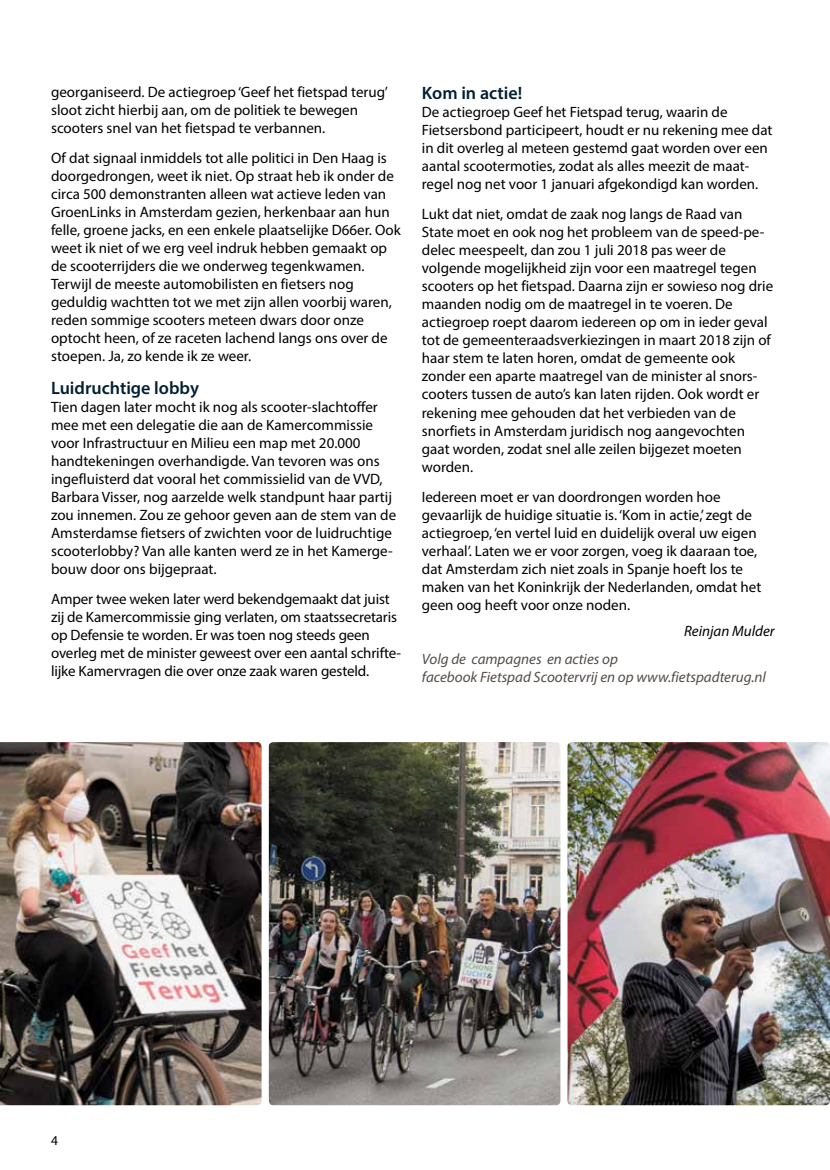
<style>
.page{position:relative;width:830px;height:1170px;background:#fff}
.page>*{position:absolute;margin:0;border:0;box-sizing:border-box;transform-origin:0 0}
.t1{font:600 18px "Myriad Pro";color:#002032}
.t2{font:15px/18px "Myriad Pro";color:#000}
.t3{font:italic 15px/18px "Myriad Pro";color:#544d48}
.t4{font:italic 15px "Myriad Pro";color:#000}
.t5{font:13.5px "Myriad Pro";color:#000}
</style>
<div class="page">
<img style="left:0;top:742px;width:261px;height:363px">
<img style="left:567px;top:742px;width:262px;height:363px">
<img style="left:269px;top:742px;width:291px;height:363px">
<p class="t2" style="left:51px;top:83px;width:338px">georganiseerd. De actiegroep ‘Geef het fietspad terug’ sloot zicht hierbij aan, om de politiek te bewegen scooters snel van het fietspad te verbannen.</p>
<p class="t2" style="left:51px;top:149px;width:351px">Of dat signaal inmiddels tot alle politici in Den Haag is doorgedrongen, weet ik niet. Op straat heb ik onder de circa 500 demonstranten alleen wat actieve leden van GroenLinks in Amsterdam gezien, herkenbaar aan hun felle, groene jacks, en een enkele plaatselijke D66er. Ook weet ik niet of we erg veel indruk hebben gemaakt op de scooterrijders die we onderweg tegenkwamen.<br>Terwijl de meeste automobilisten en fietsers nog geduldig wachtten tot we met zijn allen voorbij waren, reden sommige scooters meteen dwars door onze optocht heen, of ze raceten lachend langs ons over de stoepen. Ja, zo kende ik ze weer.</p>
<p class="t1" style="left:51px;top:377px;width:149px">Luidruchtige lobby</p>
<p class="t2" style="left:51px;top:398px;width:346px">Tien dagen later mocht ik nog als scooter-slachtoffer mee met een delegatie die aan de Kamercommissie voor Infrastructuur en Milieu een map met 20.000 handtekeningen overhandigde. Van tevoren was ons ingefluisterd dat vooral het commissielid van de VVD, Barbara Visser, nog aarzelde welk standpunt haar partij zou innemen. Zou ze gehoor geven aan de stem van de Amsterdamse fietsers of zwichten voor de luidruchtige scooterlobby? Van alle kanten werd ze in het Kamerge&shy;bouw door ons bijgepraat.</p>
<p class="t2" style="left:51px;top:590px;width:351px">Amper twee weken later werd bekendgemaakt dat juist zij de Kamercommissie ging verlaten, om staatssecretaris op Defensie te worden. Er was toen nog steeds geen overleg met de minister geweest over een aantal schrifte&shy;lijke Kamervragen die over onze zaak waren gesteld.</p>
<p class="t1" style="left:421px;top:82px;width:102px">Kom in actie!</p>
<p class="t2" style="left:421px;top:103px;width:352px">De actiegroep Geef het Fietspad terug, waarin de Fietsersbond participeert, houdt er nu rekening mee dat in dit overleg al meteen gestemd gaat worden over een aantal scootermoties, zodat als alles meezit de maat&shy;regel nog net voor 1 januari afgekondigd kan worden.</p>
<p class="t2" style="left:421px;top:205px;width:352px">Lukt dat niet, omdat de zaak nog langs de Raad van State moet en ook nog het probleem van de speed-pe&shy;delec meespeelt, dan zou 1 juli 2018 pas weer de volgende mogelijkheid zijn voor een maatregel tegen scooters op het fietspad. Daarna zijn er sowieso nog drie maanden nodig om de maatregel in te voeren. De actiegroep roept daarom iedereen op om in ieder geval tot de gemeenteraadsverkiezingen in maart 2018 zijn of haar stem te laten horen, omdat de gemeente ook zonder een aparte maatregel van de minister al snors&shy;cooters tussen de auto’s kan laten rijden. Ook wordt er rekening mee gehouden dat het verbieden van de snorfiets in Amsterdam juridisch nog aangevochten gaat worden, zodat snel alle zeilen bijgezet moeten worden.</p>
<p class="t2" style="left:421px;top:487px;width:341px">Iedereen moet er van doordrongen worden hoe gevaarlijk de huidige situatie is. ‘Kom in actie,’ zegt de actiegroep, ‘en vertel luid en duidelijk overal uw eigen verhaal’. Laten we er voor zorgen, voeg ik daaraan toe, dat Amsterdam zich niet zoals in Spanje hoeft los te maken van het Koninkrijk der Nederlanden, omdat het geen oog heeft voor onze noden.</p>
<p class="t4" style="left:683px;top:621px;width:92px">Reinjan Mulder</p>
<p class="t3" style="left:421px;top:649px;width:345px">Volg de campagnes en acties op<br>facebook Fietspad Scootervrij en op www.fietspadterug.nl</p>
<p class="t5" style="left:51px;top:1131px;width:8px">4</p>
</div>
